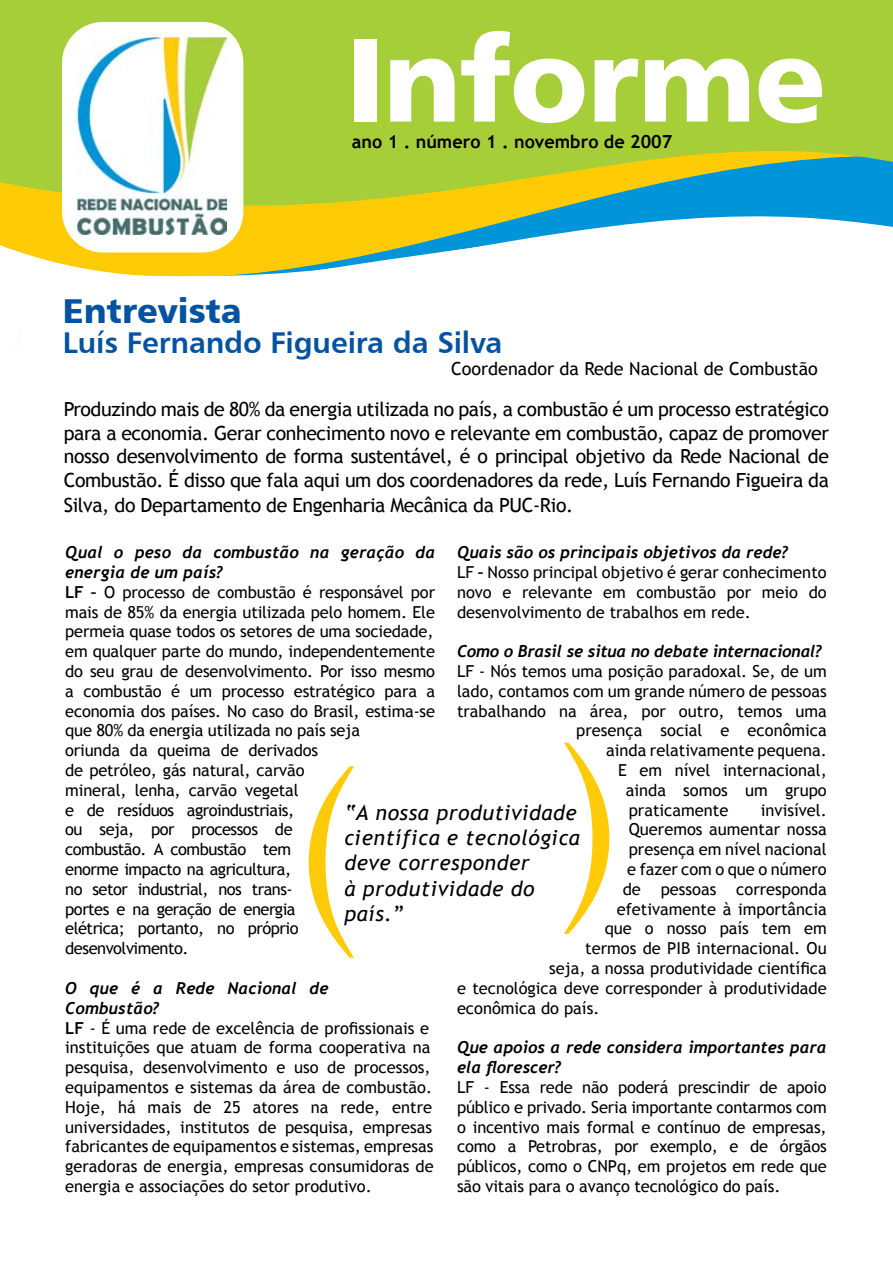
<style>
.page{position:relative;width:893px;height:1263px;background:#fff}
.page>*{position:absolute;margin:0;border:0;box-sizing:border-box;transform-origin:0 0}
.t1{font:206.1px "Electra LH Bold Display";color:#ffcb09}
.t2{font:119.4px "Humanist 777 BT Black B";letter-spacing:-.015em;color:#fff}
.t3{font:34.5px "Humanist 777 BT Black B";color:#0353a2}
.t4{font:30px "Humanist 777 BT Bold B";letter-spacing:-.005em;color:#0353a2}
.t5{font:italic 21px/25px "Trebuchet MS";letter-spacing:.03em;color:#000}
.t6{font:19.5px/23.4px "Trebuchet MS";letter-spacing:-.02em;color:#000;text-align:justify}
.t7{font:18px "Trebuchet MS";color:#000}
.t8{font:700 18px "Trebuchet MS";color:#000}
.t9{font:16.5px/19.8px "Trebuchet MS";color:#000}
.t10{font:italic 700 16.5px/19.8px "Trebuchet";color:#000}
.s1{font-weight:700}
</style>
<div class="page">
<svg style="left:0;top:0;width:893px;height:196px;background:#a2ca3e"></svg>
<div style="left:62px;top:22px;width:181px;height:230px;background:#fff;border-radius:41px"></div>
<svg style="left:0;top:196px;width:893px;height:81px"></svg>
<img style="left:78px;top:38px;width:149px;height:197px">
<h2 class="t2" style="left:346px;top:3px;width:481px">Informe</h2>
<p class="t8" style="left:352px;top:131px;width:322px">ano 1 . número 1 . novembro de 2007</p>
<h3 class="t3" style="left:63px;top:289px;width:181px">Entrevista</h3>
<h3 class="t4" style="left:63px;top:324px;width:441px">Luís Fernando Figueira da Silva</h3>
<p class="t7" style="left:451px;top:358px;width:368px">Coordenador da Rede Nacional de Combustão</p>
<p class="t6" style="left:64px;top:398px;width:767px">Produzindo mais de 80% da energia utilizada no país, a combustão é um processo estratégico para a economia. Gerar conhecimento novo e relevante em combustão, capaz de promover nosso desenvolvimento de forma sustentável, é o principal objetivo da Rede Nacional de Combustão. É disso que fala aqui um dos coordenadores da rede, Luís Fernando Figueira da</p>
<p class="t6" style="left:64px;top:493px;width:511px">Silva, do Departamento de Engenharia Mecânica da PUC-Rio.</p>
<p class="t10" style="left:457px;top:543px;width:333px">Quais são os principais objetivos da rede?</p>
<p class="t9" style="left:457px;top:562px;width:371px;text-align:justify">LF <span class="s1">–</span> Nosso principal objetivo é gerar conhecimento novo e relevante em combustão por meio do desenvolvimento de trabalhos em rede.</p>
<p class="t10" style="left:457px;top:642px;width:366px">Como o Brasil se situa no debate internacional?</p>
<p class="t9" style="left:457px;top:661px;width:371px">LF - Nós temos uma posição paradoxal. Se, de um</p>
<p class="t9" style="left:457px;top:681px;width:371px">lado, contamos com um grande número de pessoas</p>
<p class="t9" style="left:457px;top:701px;width:371px">trabalhando na área, por outro, temos uma</p>
<p class="t9" style="left:576px;top:721px;width:252px">presença social e econômica</p>
<p class="t9" style="left:606px;top:741px;width:222px">ainda relativamente pequena.</p>
<p class="t9" style="left:618px;top:760px;width:210px">E em nível internacional,</p>
<p class="t9" style="left:626px;top:780px;width:203px">ainda somos um grupo</p>
<p class="t9" style="left:629px;top:800px;width:101px">praticamente</p>
<p class="t9" style="left:761px;top:800px;width:67px">invisível.</p>
<p class="t9" style="left:629px;top:820px;width:199px">Queremos aumentar nossa</p>
<p class="t9" style="left:629px;top:840px;width:199px">presença em nível nacional</p>
<p class="t9" style="left:627px;top:859px;width:201px">e fazer com o que o número</p>
<p class="t9" style="left:623px;top:879px;width:206px">de pessoas corresponda</p>
<p class="t9" style="left:617px;top:899px;width:211px">efetivamente à importância</p>
<p class="t9" style="left:605px;top:919px;width:223px">que o nosso país tem em</p>
<p class="t9" style="left:585px;top:939px;width:243px">termos de PIB internacional. Ou</p>
<p class="t9" style="left:549px;top:958px;width:279px">seja, a nossa produtividade científica</p>
<p class="t9" style="left:457px;top:978px;width:371px">e tecnológica deve corresponder à produtividade</p>
<p class="t9" style="left:457px;top:998px;width:144px">econômica do país.</p>
<p class="t10" style="left:457px;top:1038px;width:371px">Que apoios a rede considera importantes para ela florescer?</p>
<p class="t9" style="left:457px;top:1077px;width:371px;text-align:justify">LF - Essa rede não poderá prescindir de apoio público e privado. Seria importante contarmos com o incentivo mais formal e contínuo de empresas, como a Petrobras, por exemplo, e de órgãos públicos, como o CNPq, em projetos em rede que são vitais para o avanço tecnológico do país.</p>
<p class="t10" style="left:65px;top:543px;width:371px">Qual o peso da combustão na geração da energia de um país?</p>
<p class="t9" style="left:65px;top:582px;width:371px"><span class="s1">LF –</span> O processo de combustão é responsável por mais de 85% da energia utilizada pelo homem. Ele permeia quase todos os setores de uma sociedade, em qualquer parte do mundo, independentemente do seu grau de desenvolvimento. Por isso mesmo a combustão é um processo estratégico para a economia dos países. No caso do Brasil, estima-se que 80% da energia utilizada no país seja<br>oriunda da queima de derivados<br>de petróleo, gás natural, carvão<br>mineral, lenha, carvão vegetal<br>e de resíduos agroindustriais,<br>ou seja, por processos de<br>combustão. A combustão tem<br>enorme impacto na agricultura,<br>no setor industrial, nos trans-<br>portes e na geração de energia<br>elétrica; portanto, no próprio<br>desenvolvimento.</p>
<p class="t10" style="left:65px;top:978px;width:265px">O que é a Rede Nacional de<br>Combustão?</p>
<p class="t9" style="left:65px;top:1018px;width:370px"><span class="s1">LF</span> - É uma rede de excelência de profissionais e instituições que atuam de forma cooperativa na pesquisa, desenvolvimento e uso de processos, equipamentos e sistemas da área de combustão.<br>Hoje, há mais de 25 atores na rede, entre universidades, institutos de pesquisa, empresas fabricantes de equipamentos e sistemas, empresas geradoras de energia, empresas consumidoras de energia e associações do setor produtivo.</p>
<h1 class="t1" style="left:298px;top:708px;width:322px">( )</h1>
<p class="t5" style="left:344px;top:800px;width:237px">“A nossa produtividade científica e tecnológica deve corresponder<br>à produtividade do país.”</p>
</div>
